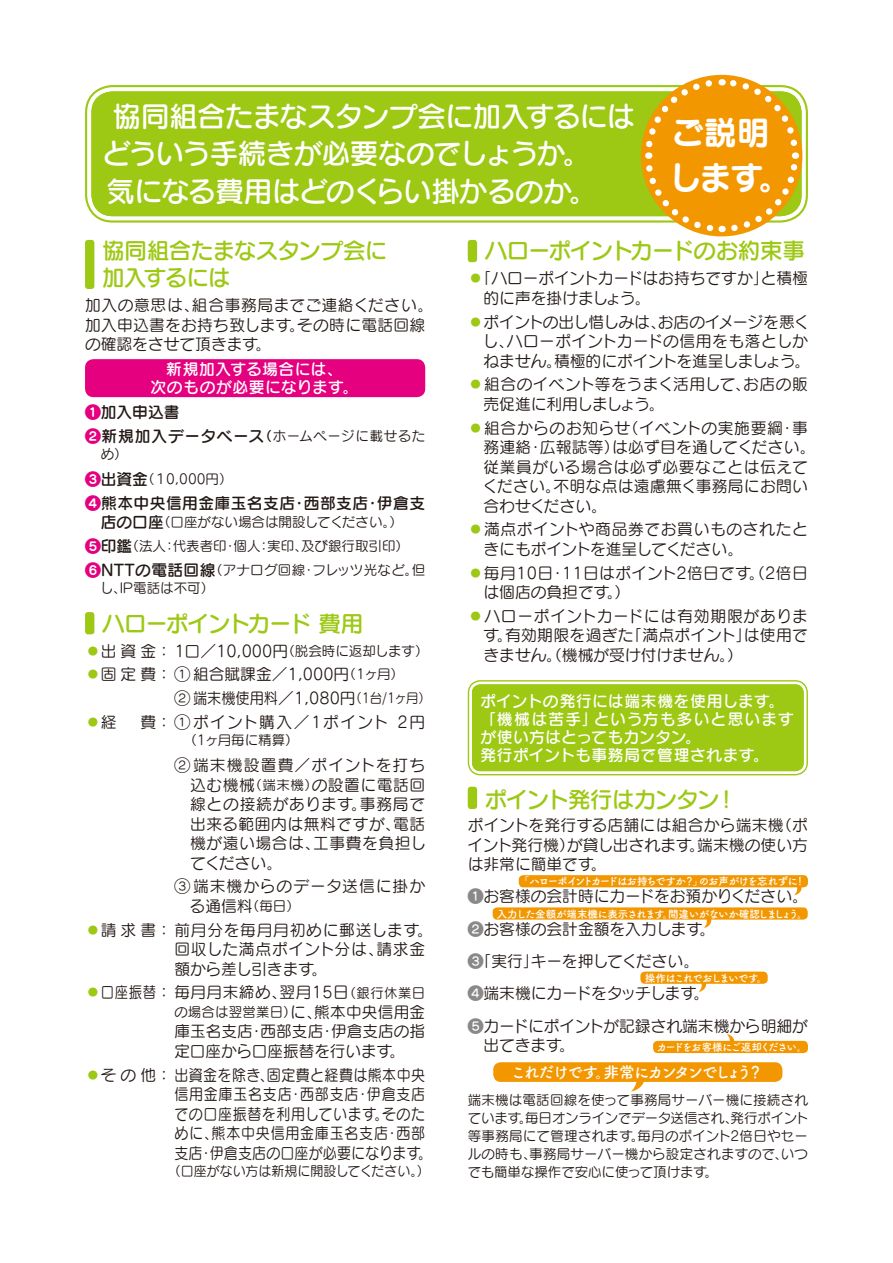
<style>
.page{position:relative;width:893px;height:1263px;background:#fff}
.page>*{position:absolute;margin:0;border:0;box-sizing:border-box;transform-origin:0 0}
.t1{font:33px/45px "Seurat Pro B";letter-spacing:-.035em;color:#fff}
.t2{font:28.5px/37.5px "Seurat Pro DB";letter-spacing:-.035em;color:#fff}
.t3{font:22.5px/27px "Seurat Pro DB";letter-spacing:-.04em;color:#9dc814}
.t4{font:22.5px "Seurat Pro DB";letter-spacing:-.07em;color:#9dc814}
.t5{font:15.75px/19.5px "Seurat Pro M";letter-spacing:.01em;color:#221815}
.t6{font:15.75px/19.5px "Seurat Pro M";letter-spacing:.04em;color:#221815}
.t7{font:15.75px/18px "Seurat Pro DB";letter-spacing:.035em;color:#fff;text-align:center}
.t8{font:15.75px/19.5px "Seurat Pro M";letter-spacing:.045em;color:#221815}
.t9{font:15.75px "Seurat Pro DB";letter-spacing:.03em;color:#221815}
.t10{font:15.75px "Seurat Pro M";letter-spacing:.035em;color:#221815;scale:.85 1}
.t11{font:15.75px/19.5px "Seurat Pro M";letter-spacing:.065em;color:#221815}
.t12{font:15.75px "Tsuku B Rd Gothic Std B";letter-spacing:-.11em;color:#fff}
.t13{font:15.75px "Seurat Pro M";letter-spacing:.095em;color:#221815}
.t14{font:15.75px "Seurat Pro M";color:#9dc814}
.t15{font:13.5px/18px "Seurat Pro M";color:#221815;text-align:justify}
.t16{font:13.5px/18.3px "Seurat Pro M";letter-spacing:.045em;color:#221815}
.t17{font:13.5px "Seurat Pro M";color:#221815;scale:.96 1}
.t18{font:13.5px "Seurat Pro M";letter-spacing:.02em;color:#221815}
.t19{font:10.5px "Tsuku B Rd Gothic Std B";letter-spacing:-.05em;color:#fff}
.t20{font:10.5px "Tsuku B Rd Gothic Std B";letter-spacing:-.09em;color:#fff}
.t21{font:10.5px "Tsuku B Rd Gothic Std B";letter-spacing:-.13em;color:#fff}
.t22{font:10.5px "Tsuku B Rd Gothic Std B";letter-spacing:-.12em;color:#fff}
.s1{color:#e4007f}
.s2{font-family:"Seurat Pro DB";font-size:15.75px;color:#e4007f}
.s3{font-family:"Seurat Pro DB";font-size:15.75px}
.s4{font-family:"Seurat Pro DB"}
.s5{color:#9dc814}
.s6{font-size:13.5px}
.s7{color:#221815}
.s8{font-size:15.75px}
.s9{color:#898989}
</style>
<div class="page">
<div style="left:91px;top:91px;width:710px;height:125px;background:#9dc814;border-radius:21px"></div>
<div style="left:85px;top:85px;width:723px;height:138px;border:2px solid #9dc814;border-radius:27px"></div>
<div style="left:91px;top:91px;width:710px;height:125px;border:6px solid #9dc814;border-radius:18px"></div>
<div style="left:85px;top:359px;width:340px;height:38px;background:#e4007f;border-radius:9px"></div>
<div style="left:472px;top:684px;width:332px;height:87px;background:#9dc814;border-radius:9px"></div>
<div style="left:468px;top:680px;width:340px;height:95px;border:1px solid #9dc814;border-radius:12px"></div>
<div style="left:472px;top:684px;width:332px;height:87px;border:4px solid #9dc814;border-radius:6px"></div>
<svg style="left:642px;top:76px;width:160px;height:160px"></svg>
<div style="left:85px;top:240px;width:9px;height:49px;background:#9dc814;border-radius:3px"></div>
<div style="left:85px;top:612px;width:9px;height:22px;background:#9dc814;border-radius:3px"></div>
<div style="left:468px;top:240px;width:9px;height:22px;background:#9dc814;border-radius:3px"></div>
<div style="left:468px;top:787px;width:9px;height:22px;background:#9dc814;border-radius:3px"></div>
<svg style="left:794px;top:887px;width:9px;height:8px"></svg>
<svg style="left:704px;top:920px;width:8px;height:8px"></svg>
<svg style="left:631px;top:1082px;width:13px;height:10px"></svg>
<svg style="left:699px;top:984px;width:7px;height:8px"></svg>
<svg style="left:727px;top:1034px;width:9px;height:7px"></svg>
<div style="left:519px;top:875px;width:289px;height:12px;background:#f39700;border-radius:4px"></div>
<div style="left:493px;top:1062px;width:289px;height:20px;background:#f39700;border-radius:8px"></div>
<div style="left:493px;top:907px;width:315px;height:13px;background:#f39700;border-radius:4px"></div>
<div style="left:640px;top:971px;width:128px;height:13px;background:#f39700;border-radius:4px"></div>
<div style="left:653px;top:1041px;width:155px;height:12px;background:#f39700;border-radius:4px"></div>
<h2 class="t2" style="left:102px;top:96px;width:535px;text-indent:10px">協同組合たまなスタンプ会に加入するにはどういう手続きが必要なのでしょうか。<br>気になる費用はどのくらい掛かるのか。</h2>
<h1 class="t1" style="left:668px;top:109px;width:125px">ご説明します。</h1>
<h3 class="t3" style="left:102px;top:237px;width:287px">協同組合たまなスタンプ会に加入するには</h3>
<p class="t5" style="left:85px;top:295px;width:350px">加入の意思は、組合事務局までご連絡ください。加入申込書をお持ち致します。その時に電話回線の確認をさせて頂きます。</p>
<p class="t7" style="left:151px;top:359px;width:209px">新規加入する場合には、<br>次のものが必要になります。</p>
<p class="t9" style="left:85px;top:401px;width:96px"><span class="s1">❶</span>加入申込書</p>
<p class="t16" style="left:101px;top:426px;width:326px;text-indent:-16px"><span class="s2">❷</span><span class="s3">新規加入データベース</span><span class="s4">（</span>ホームページに載せるため）</p>
<p class="t15" style="left:85px;top:469px;width:149px"><span class="s2">❸</span><span class="s3">出資金</span>（１0,000円）</p>
<p class="t9" style="left:85px;top:492px;width:342px"><span class="s1">❹</span>熊本中央信用金庫玉名支店・西部支店・伊倉支</p>
<p class="t15" style="left:85px;top:510px;width:342px;line-height:23.7px;text-align:left;text-indent:16px"><span class="s3">店の口座</span>（口座がない場合は開設してください。）<br><span class="s2">❺</span><span class="s3">印鑑</span>（法人：代表者印・個人：実印、及び銀行取引印）<br><span class="s2">❻</span><span class="s3">ＮＴＴの電話回線</span>（アナログ回線・フレッツ光など。但</p>
<p class="t15" style="left:100px;top:579px;width:116px">し、ＩＰ電話は不可）</p>
<h3 class="t4" style="left:102px;top:609px;width:263px">ハローポイントカード 費用</h3>
<p class="t5" style="left:85px;top:640px;width:345px"><span class="s5">◦</span>出資金： 1口／10,000円<span class="s6">（脱会時に返却します）</span></p>
<p class="t5" style="left:85px;top:664px;width:320px"><span class="s5">◦</span>固定費： ① 組合賦課金／1,000円<span class="s6">（1ヶ月）</span></p>
<p class="t5" style="left:174px;top:688px;width:258px">② 端末機使用料／1,080円<span class="s6">（1台/1ヶ月）</span></p>
<p class="t14" style="left:85px;top:712px;width:33px">◦<span class="s7">経</span></p>
<p class="t13" style="left:140px;top:712px;width:286px">費：①ポイント購入／1ポイント 2円</p>
<p class="t15" style="left:183px;top:731px;width:117px">（1ヶ月毎に精算）</p>
<p class="t5" style="left:190px;top:755px;width:237px;text-align:justify;text-indent:-16px">② 端末機設置費／ポイントを打ち込む機械<span class="s6">（端末機）</span>の設置に電話回線との接続があります。事務局で出来る範囲内は無料ですが、電話機が遠い場合は、工事費を負担してください。</p>
<p class="t11" style="left:190px;top:876px;width:237px;text-indent:-15px">③ 端末機からのデータ送信に掛かる通信料<span class="s6">（毎日）</span></p>
<p class="t8" style="left:174px;top:919px;width:260px;text-indent:-89px"><span class="s5">◦</span>請求書：前月分を毎月月初めに郵送します。回収した満点ポイント分は、請求金額から差し引きます。</p>
<p class="t10" style="left:85px;top:982px;width:402px"><span class="s5">◦</span>口座振替：毎月月末締め、翌月15日<span class="s6">（銀行休業日</span></p>
<p class="t18" style="left:174px;top:1003px;width:252px">の場合は翌営業日）<span class="s8">に、熊本中央信用金</span></p>
<p class="t5" style="left:174px;top:1021px;width:252px">庫玉名支店・西部支店・伊倉支店の指定口座から口座振替を行います。</p>
<p class="t6" style="left:174px;top:1064px;width:259px;text-indent:-89px"><span class="s5">◦</span>その他：出資金を除き、固定費と経費は熊本中央信用金庫玉名支店・西部支店・伊倉支店での口座振替を利用しています。そのために、熊本中央信用金庫玉名支店・西部支店・伊倉支店の口座が必要になります。</p>
<p class="t17" style="left:168px;top:1162px;width:274px">（口座がない方は新規に開設してください。）</p>
<h3 class="t3" style="left:485px;top:237px;width:322px">ハローポイントカードのお約束事</h3>
<p class="t5" style="left:483px;top:268px;width:326px;text-indent:-16px"><span class="s5">◦</span>「ハローポイントカードはお持ちですか」と積極的に声を掛けましょう。</p>
<p class="t5" style="left:482px;top:311px;width:329px;text-indent:-15px"><span class="s5">◦</span>ポイントの出し惜しみは、お店のイメージを悪くし、ハローポイントカードの信用をも落としかねません。積極的にポイントを進呈しましょう。</p>
<p class="t5" style="left:483px;top:374px;width:326px;text-indent:-16px"><span class="s5">◦</span>組合のイベント等をうまく活用して、お店の販売促進に利用しましょう。</p>
<p class="t5" style="left:483px;top:417px;width:335px;text-indent:-15px"><span class="s5">◦</span>組合からのお知らせ（イベントの実施要綱・事務連絡・広報誌等）は必ず目を通してください。従業員がいる場合は必ず必要なことは伝えてください。不明な点は遠慮無く事務局にお問い合わせください。</p>
<p class="t5" style="left:483px;top:519px;width:326px;text-indent:-16px"><span class="s5">◦</span>満点ポイントや商品券でお買いものされたときにもポイントを進呈してください。</p>
<p class="t5" style="left:483px;top:562px;width:326px;text-indent:-16px"><span class="s5">◦</span>毎月10日・11日はポイント2倍日です。（2倍日は個店の負担です。）</p>
<p class="t5" style="left:483px;top:606px;width:326px;text-align:justify;text-indent:-16px"><span class="s5">◦</span>ハローポイントカードには有効期限があります。有効期限を過ぎた「満点ポイント」は使用できません。（機械が受け付けません。）</p>
<p class="t7" style="left:480px;top:691px;width:315px;text-align:left">ポイントの発行には端末機を使用します。「機械は苦手」という方も多いと思いますが使い方はとってもカンタン。<br>発行ポイントも事務局で管理されます。</p>
<h3 class="t3" style="left:485px;top:785px;width:254px">ポイント発行はカンタン！</h3>
<p class="t5" style="left:468px;top:815px;width:342px;text-align:justify">ポイントを発行する店舗には組合から端末機（ポイント発行機）が貸し出されます。端末機の使い方は非常に簡単です。</p>
<p class="t5" style="left:468px;top:880px;width:342px;line-height:32.2px"><span class="s9">❶</span>お客様の会計時にカードをお預かりください。<br><span class="s9">❷</span>お客様の会計金額を入力します。<br><span class="s9">❸</span>「実行」キーを押してください。<br><span class="s9">❹</span>端末機にカードをタッチします。<br><span class="s9">❺</span>カードにポイントが記録され端末機から明細が</p>
<p class="t5" style="left:483px;top:1035px;width:93px">出てきます。</p>
<p class="t20" style="left:519px;top:873px;width:288px">「ハローポイントカードはお持ちですか？」のお声がけを忘れずに！</p>
<p class="t19" style="left:497px;top:905px;width:312px">入力した金額が端末機に表示されます。間違いがないか確認しましょう。</p>
<p class="t22" style="left:645px;top:969px;width:124px">操作はこれでおしまいです。</p>
<p class="t21" style="left:657px;top:1039px;width:152px">カードをお客様にご返却ください。</p>
<p class="t12" style="left:511px;top:1060px;width:254px">これだけです。非常にカンタンでしょう？</p>
<p class="t15" style="left:468px;top:1090px;width:342px">端末機は電話回線を使って事務局サーバー機に接続されています。毎日オンラインでデータ送信され、発行ポイント等事務局にて管理されます。毎月のポイント2倍日やセールの時も、事務局サーバー機から設定されますので、いつでも簡単な操作で安心に使って頂けます。</p>
</div>
